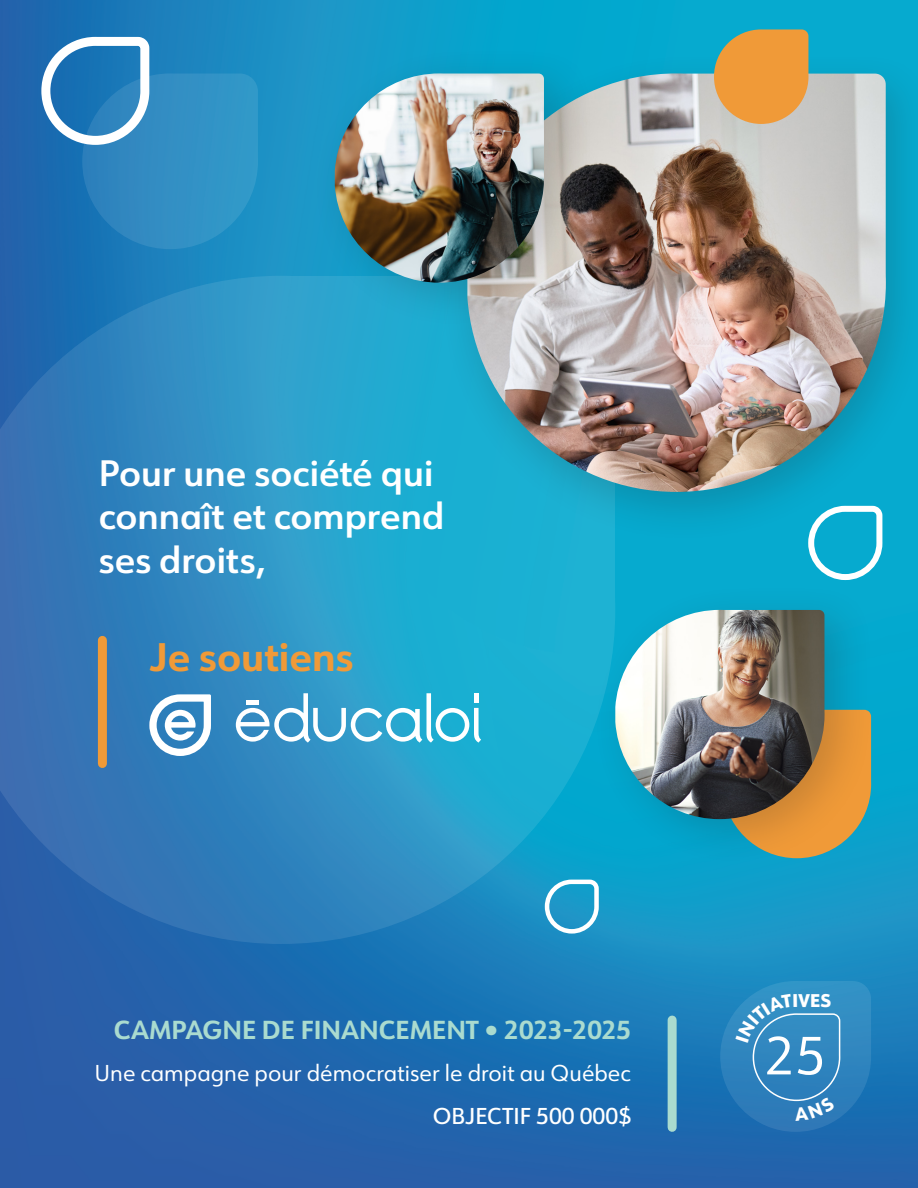
<style>
.page{position:relative;width:918px;height:1188px;background:#fff}
.page>*{position:absolute;margin:0;border:0;box-sizing:border-box;transform-origin:0 0}
.t1{font:52.5px "URW Form";color:#fff}
.t2{font:700 39px "URW Form";color:#f09a38}
.t3{font:600 36px/43.5px "URW Form";color:#fff}
.t4{font:700 25.5px "URW Form";color:#aadbcf}
.t5{font:22.5px "URW Form";color:#fff}
.t6{font:500 22.5px "URW Form";color:#fff}
.t7{font:800 18px "URW Form";color:#fff}
</style>
<div class="page">
<img style="left:0;top:0;width:918px;height:1188px">
<svg style="left:0;top:276px;width:615px;height:668px;background:#2a8dc2"></svg>
<div style="left:438px;top:50px;width:480px;height:494px;background:#231f20;opacity:.2"></div>
<img style="left:467px;top:73px;width:419px;height:419px">
<div style="left:311px;top:46px;width:284px;height:284px;background:#231f20;opacity:.2"></div>
<img style="left:335px;top:73px;width:209px;height:210px">
<svg style="left:714px;top:29px;width:94px;height:95px;background:#dd9f50"></svg>
<div style="left:591px;top:582px;width:285px;height:285px;background:#231f20;opacity:.2"></div>
<img style="left:615px;top:610px;width:210px;height:209px">
<svg style="left:543px;top:877px;width:58px;height:59px"></svg>
<svg style="left:805px;top:503px;width:80px;height:80px"></svg>
<svg style="left:37px;top:32px;width:221px;height:217px;background:#338bc1"></svg>
<div style="left:98px;top:640px;width:9px;height:124px;background:#f09a38"></div>
<div style="left:668px;top:1020px;width:9px;height:107px;background:#aadbcf"></div>
<svg style="left:236px;top:693px;width:245px;height:50px"></svg>
<svg style="left:149px;top:694px;width:62px;height:62px"></svg>
<svg style="left:720px;top:981px;width:151px;height:151px;background:#2f85be"></svg>
<p class="t3" style="left:99px;top:451px;width:347px">Pour une société qui connaît et comprend</p>
<p class="t3" style="left:99px;top:538px;width:169px">ses droits,</p>
<p class="t2" style="left:149px;top:630px;width:206px">Je soutiens</p>
<p class="t4" style="left:114px;top:1012px;width:519px">CAMPAGNE DE FINANCEMENT • 2023-2025</p>
<p class="t5" style="left:95px;top:1058px;width:538px">Une campagne pour démocratiser le droit au Québec</p>
<p class="t6" style="left:433px;top:1101px;width:200px">OBJECTIF 500 000$</p>
<p class="t7" style="left:798px;top:987px;width:35px">VES</p>
<p class="t1" style="left:766px;top:1020px;width:62px">25</p>
</div>
